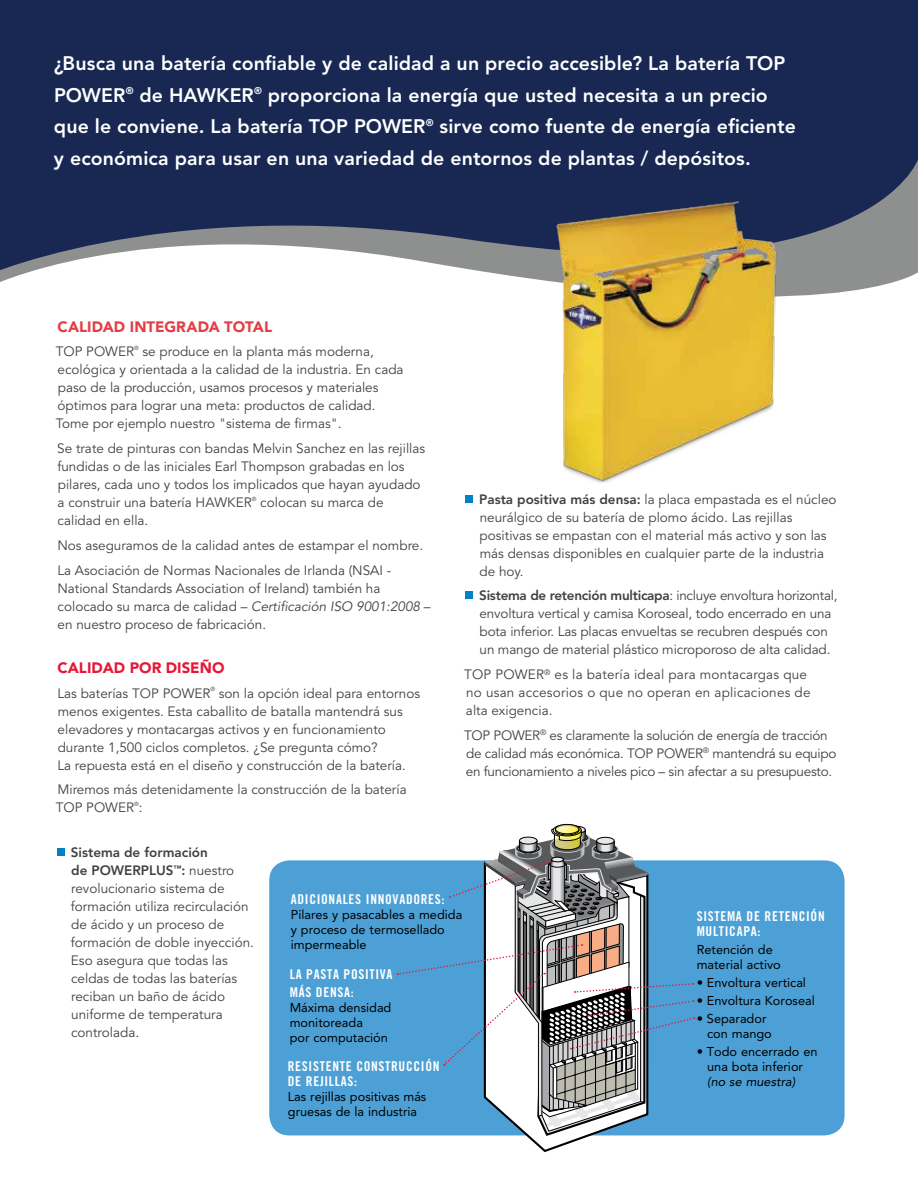
<style>
.page{position:relative;width:918px;height:1188px;background:#fff}
.page>*{position:absolute;margin:0;border:0;box-sizing:border-box;transform-origin:0 0}
.t1{font:800 19.5px/31.5px "Avenir LT Std";letter-spacing:.005em;color:#fff}
.t2{font:900 15px "Avenir LT Std";letter-spacing:.005em;color:#e53d44}
.t3{font:900 15px "Avenir LT Std";color:#e31837}
.t4{font:13.5px/18px "Avenir LT Std";color:#414042}
.t5{font:13.5px/18px "Avenir LT Std";letter-spacing:-.02em;color:#414042}
.t6{font:13.5px/15px "Trade Gothic LT Std Bd Cn 20";letter-spacing:.05em;color:#fff}
.t7{font:12.75px/15px "Avenir LT Std";color:#000}
.t8{font:italic 12.75px "Avenir";color:#000}
.t9{font:5.85px "Avenir LT Std";color:#414042}
.s1{font-style:italic}
.s2{font-weight:800}
</style>
<div class="page">
<div style="left:57px;top:849px;width:8px;height:7px;background:#0081c6"></div>
<div style="left:269px;top:860px;width:576px;height:275px;background:#4ca0d6;border-radius:20px"></div>
<svg style="left:397px;top:824px;width:298px;height:313px"></svg>
<svg style="left:0;top:0;width:918px;height:296px;background:#364366"></svg>
<div style="left:466px;top:495px;width:7px;height:7px;background:#0081c6"></div>
<div style="left:466px;top:592px;width:7px;height:7px;background:#0081c6"></div>
<img style="left:533px;top:186px;width:263px;height:297px">
<p class="t1" style="left:54px;top:48px;width:744px">¿Busca una batería confiable y de calidad a un precio accesible? La batería TOP POWER<sup>®</sup> de HAWKER<sup>®</sup> proporciona la energía que usted necesita a un precio que le conviene. La batería TOP POWER<sup>®</sup> sirve como fuente de energía eficiente y económica para usar en una variedad de entornos de plantas / depósitos.</p>
<p class="t2" style="left:58px;top:317px;width:216px">CALIDAD INTEGRADA TOTAL</p>
<p class="t4" style="left:56px;top:343px;width:80px">TOP POWER</p>
<p class="t9" style="left:134px;top:345px;width:6px">®</p>
<p class="t4" style="left:56px;top:343px;width:349px;text-indent:87px">se produce en la planta más moderna, ecológica y orientada a la calidad de la industria. En cada paso de la producción, usamos procesos y materiales óptimos para lograr una meta: productos de calidad.<br>Tome por ejemplo nuestro "sistema de firmas".</p>
<p class="t4" style="left:57px;top:440px;width:370px">Se trate de pinturas con bandas Melvin Sanchez en las rejillas fundidas o de las iniciales Earl Thompson grabadas en los pilares, cada uno y todos los implicados que hayan ayudado a construir una batería HAWKER</p>
<p class="t9" style="left:252px;top:495px;width:6px">®</p>
<p class="t4" style="left:260px;top:494px;width:125px">colocan su marca de</p>
<p class="t4" style="left:57px;top:508px;width:367px;line-height:24.8px">calidad en ella.<br>Nos aseguramos de la calidad antes de estampar el nombre.<br>La Asociación de Normas Nacionales de Irlanda (NSAI -</p>
<p class="t4" style="left:57px;top:579px;width:375px">National Standards Association of Ireland) también ha colocado su marca de calidad – <span class="s1">Certificación ISO 9001:2008</span> – en nuestro proceso de fabricación.</p>
<p class="t3" style="left:58px;top:659px;width:168px">CALIDAD POR DISEÑO</p>
<p class="t4" style="left:57px;top:684px;width:155px">Las baterías TOP POWER</p>
<p class="t9" style="left:210px;top:686px;width:6px">®</p>
<p class="t4" style="left:57px;top:684px;width:364px;text-indent:161px">son la opción ideal para entornos menos exigentes. Esta caballito de batalla mantendrá sus elevadores y montacargas activos y en funcionamiento durante 1,500 ciclos completos. ¿Se pregunta cómo?<br>La repuesta está en el diseño y construcción de la batería.</p>
<p class="t4" style="left:56px;top:781px;width:352px">Miremos más detenidamente la construcción de la batería<br>TOP POWER :</p>
<p class="t9" style="left:134px;top:801px;width:6px">®</p>
<p class="t4" style="left:479px;top:490px;width:359px"><span class="s2">Pasta positiva más densa:</span> la placa empastada es el núcleo neurálgico de su batería de plomo ácido. Las rejillas positivas se empastan con el material más activo y son las más densas disponibles en cualquier parte de la industria de hoy.</p>
<p class="t4" style="left:479px;top:587px;width:360px"><span class="s2">Sistema de retención multicapa</span>: incluye envoltura horizontal, envoltura vertical y camisa Koroseal, todo encerrado en una bota inferior. Las placas envueltas se recubren después con un mango de material plástico microporoso de alta calidad.</p>
<p class="t4" style="left:464px;top:666px;width:348px">TOP POWER<sup>®</sup> es la batería ideal para montacargas que no usan accesorios o que no operan en aplicaciones de alta exigencia.</p>
<p class="t5" style="left:464px;top:727px;width:374px">TOP POWER<sup>®</sup> es claramente la solución de energía de tracción de calidad más económica. TOP POWER<sup>®</sup> mantendrá su equipo en funcionamiento a niveles pico – sin afectar a su presupuesto.</p>
<p class="t4" style="left:71px;top:844px;width:185px"><span class="s2">Sistema de formación<br>de POWERPLUS</span><sup>™</sup><span class="s2">:</span> nuestro revolucionario sistema de formación utiliza recirculación de ácido y un proceso de formación de doble inyección.<br>Eso asegura que todas las celdas de todas las baterías reciban un baño de ácido uniforme de temperatura controlada.</p>
<p class="t6" style="left:291px;top:891px;width:155px">ADICIONALES INNOVADORES:</p>
<p class="t7" style="left:291px;top:907px;width:173px">Pilares y pasacables a medida y proceso de termosellado impermeable</p>
<p class="t6" style="left:290px;top:965px;width:104px;line-height:18px">LA PASTA POSITIVA<br>MÁS DENSA:</p>
<p class="t7" style="left:290px;top:1000px;width:103px">Máxima densidad monitoreada<br>por computación</p>
<p class="t6" style="left:288px;top:1058px;width:153px">RESISTENTE CONSTRUCCIÓN<br>DE REJILLAS:</p>
<p class="t7" style="left:288px;top:1089px;width:140px">Las rejillas positivas más gruesas de la industria</p>
<p class="t6" style="left:697px;top:908px;width:130px">SISTEMA DE RETENCIÓN<br>MULTICAPA:</p>
<p class="t7" style="left:697px;top:942px;width:86px">Retención de material activo</p>
<p class="t7" style="left:697px;top:975px;width:111px">• Envoltura vertical</p>
<p class="t7" style="left:697px;top:993px;width:120px">• Envoltura Koroseal</p>
<p class="t7" style="left:707px;top:1011px;width:66px;text-indent:-11px">• Separador con mango</p>
<p class="t7" style="left:697px;top:1044px;width:122px;text-align:center">• Todo encerrado en una bota inferior</p>
<p class="t8" style="left:707px;top:1074px;width:90px">(no se muestra)</p>
</div>
